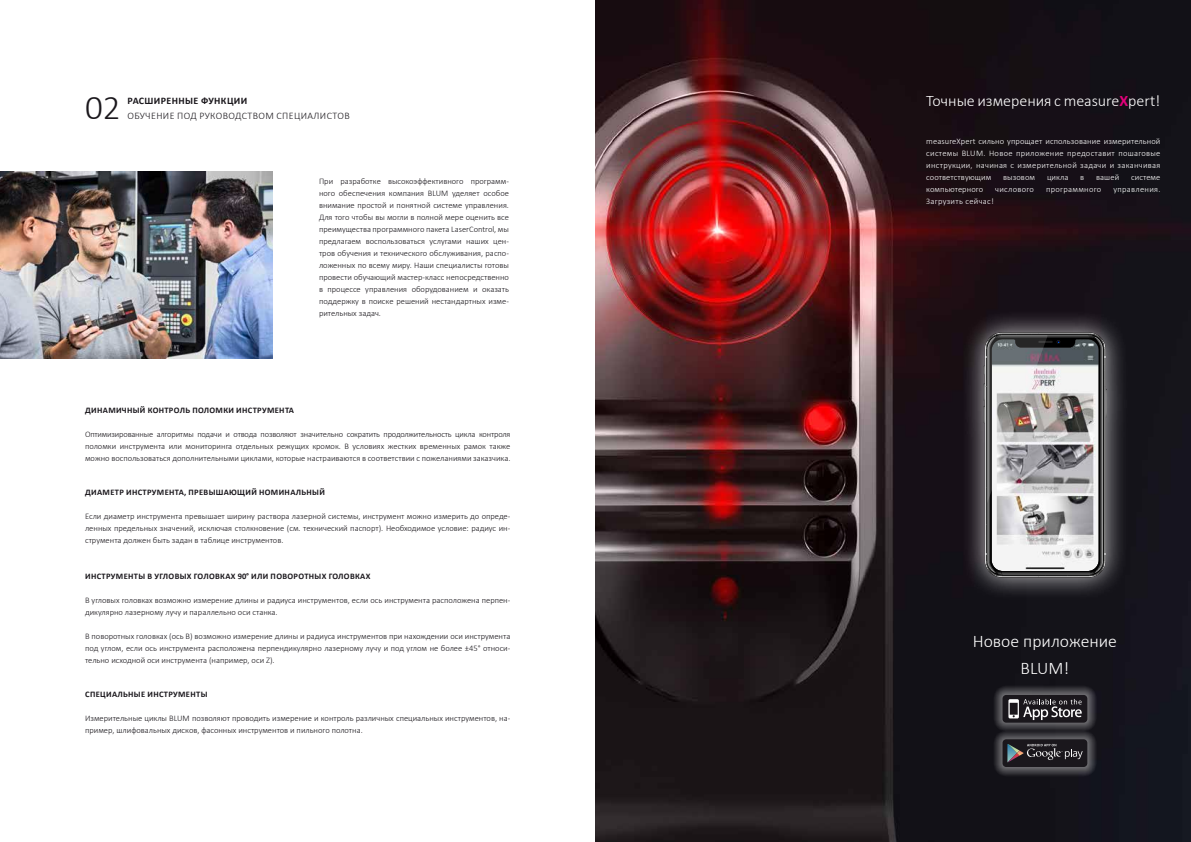
<style>
.page{position:relative;width:1191px;height:842px;background:#fff}
.page>*{position:absolute;margin:0;border:0;box-sizing:border-box;transform-origin:0 0}
.t1{font:300 35px "Calibri";color:#1a171c}
.t2{font:300 17.7px/27px "Calibri";color:#fff;text-align:center}
.t3{font:300 16px "Calibri";color:#fff}
.t4{font:300 10px "Calibri";letter-spacing:.04em;color:#1a171c}
.t5{font:700 10px "Calibri";letter-spacing:.04em;color:#1a171c}
.t6{font:300 8.5px/12px "Calibri";color:#1a171c;text-align:justify}
.t7{font:300 8.5px/12px "Calibri";letter-spacing:.035em;color:#fff;text-align:justify}
.t8{font:700 8.5px "Calibri";letter-spacing:.04em;color:#1a171c}
.t9{font:300 8.5px "Calibri";letter-spacing:.01em;color:#fff}
.s1{font-weight:700;color:#e2007a}
</style>
<div class="page">
<img style="left:595px;top:0;width:596px;height:842px">
<div style="left:993px;top:686px;width:103px;height:46px;background:#fff;opacity:.75"></div>
<div style="left:1002px;top:695px;width:85px;height:28px;background:#1a171c;border-radius:4px"></div>
<svg style="left:1008px;top:699px;width:73px;height:21px"></svg>
<div style="left:993px;top:730px;width:103px;height:46px;background:#fff;opacity:.75"></div>
<div style="left:1002px;top:739px;width:85px;height:28px;background:#1a171c;border-radius:4px"></div>
<svg style="left:1007px;top:743px;width:76px;height:20px"></svg>
<img style="left:0;top:172px;width:272px;height:187px">
<div style="left:960px;top:309px;width:169px;height:292px;background:#fff;opacity:.75"></div>
<svg style="left:983px;top:332px;width:124px;height:245px"></svg>
<h1 class="t1" style="left:85px;top:86px;width:37px">02</h1>
<p class="t5" style="left:127px;top:95px;width:121px">РАСШИРЕННЫЕ ФУНКЦИИ</p>
<p class="t4" style="left:127px;top:110px;width:224px">ОБУЧЕНИЕ ПОД РУКОВОДСТВОМ СПЕЦИАЛИСТОВ</p>
<p class="t6" style="left:319px;top:175px;width:191px">При разработке высокоэффективного программ&shy;ного обеспечения компания BLUM уделяет особое внимание простой и понятной системе управления.<br>Для того чтобы вы могли в полной мере оценить все преимущества программного пакета LaserControl, мы предлагаем воспользоваться услугами наших цен&shy;тров обучения и технического обслуживания, распо&shy;ложенных по всему миру. Наши специалисты готовы провести обучающий мастер-класс непосредственно в процессе управления оборудованием и оказать поддержку в поиске решений нестандартных изме&shy;рительных задач.</p>
<p class="t8" style="left:85px;top:404px;width:210px">ДИНАМИЧНЫЙ КОНТРОЛЬ ПОЛОМКИ ИНСТРУМЕНТА</p>
<p class="t6" style="left:85px;top:428px;width:427px">Оптимизированные алгоритмы подачи и отвода позволяют значительно сократить продолжительность цикла контроля поломки инструмента или мониторинга отдельных режущих кромок. В условиях жестких временных рамок также можно воспользоваться дополнительными циклами, которые настраиваются в соответствии с пожеланиями заказчика.</p>
<p class="t8" style="left:85px;top:486px;width:241px">ДИАМЕТР ИНСТРУМЕНТА, ПРЕВЫШАЮЩИЙ НОМИНАЛЬНЫЙ</p>
<p class="t6" style="left:85px;top:510px;width:427px">Если диаметр инструмента превышает ширину раствора лазерной системы, инструмент можно измерить до опреде&shy;ленных предельных значений, исключая столкновение (см. технический паспорт). Необходимое условие: радиус ин&shy;струмента должен быть задан в таблице инструментов.</p>
<p class="t8" style="left:85px;top:570px;width:287px">ИНСТРУМЕНТЫ В УГЛОВЫХ ГОЛОВКАХ 90° ИЛИ ПОВОРОТНЫХ ГОЛОВКАХ</p>
<p class="t6" style="left:85px;top:594px;width:427px">В угловых головках возможно измерение длины и радиуса инструментов, если ось инструмента расположена перпен&shy;дикулярно лазерному лучу и параллельно оси станка.</p>
<p class="t6" style="left:85px;top:630px;width:427px">В поворотных головках (ось В) возможно измерение длины и радиуса инструментов при нахождении оси инструмента под углом, если ось инструмента расположена перпендикулярно лазерному лучу и под углом не более ±45° относи&shy;тельно исходной оси инструмента (например, оси Z).</p>
<p class="t8" style="left:85px;top:688px;width:124px">СПЕЦИАЛЬНЫЕ ИНСТРУМЕНТЫ</p>
<p class="t6" style="left:85px;top:712px;width:427px">Измерительные циклы BLUM позволяют проводить измерение и контроль различных специальных инструментов, на&shy;пример, шлифовальных дисков, фасонных инструментов и пильного полотна.</p>
<h3 class="t3" style="left:926px;top:90px;width:236px">Точные измерения с measure<span class="s1">X</span>pert!</h3>
<p class="t7" style="left:926px;top:135px;width:236px">measureXpert сильно упрощает использование измерительной системы BLUM. Новое приложение предоставит пошаговые инструкции, начиная с измерительной задачи и заканчивая соответствующим</p>
<p class="t9" style="left:1003px;top:172px;width:33px">вызовом</p>
<p class="t7" style="left:1047px;top:171px;width:23px">цикла</p>
<p class="t7" style="left:1080px;top:171px;width:6px">в</p>
<p class="t7" style="left:1096px;top:171px;width:25px">вашей</p>
<p class="t9" style="left:1131px;top:172px;width:31px">системе</p>
<p class="t9" style="left:926px;top:184px;width:58px">компьютерного</p>
<p class="t7" style="left:995px;top:183px;width:40px">числового</p>
<p class="t7" style="left:1046px;top:183px;width:57px">программного</p>
<p class="t7" style="left:1113px;top:183px;width:48px">управления.</p>
<p class="t7" style="left:926px;top:195px;width:69px">Загрузить сейчас!</p>
<h2 class="t2" style="left:972px;top:628px;width:146px">Новое приложение<br>BLUM!</h2>
</div>
